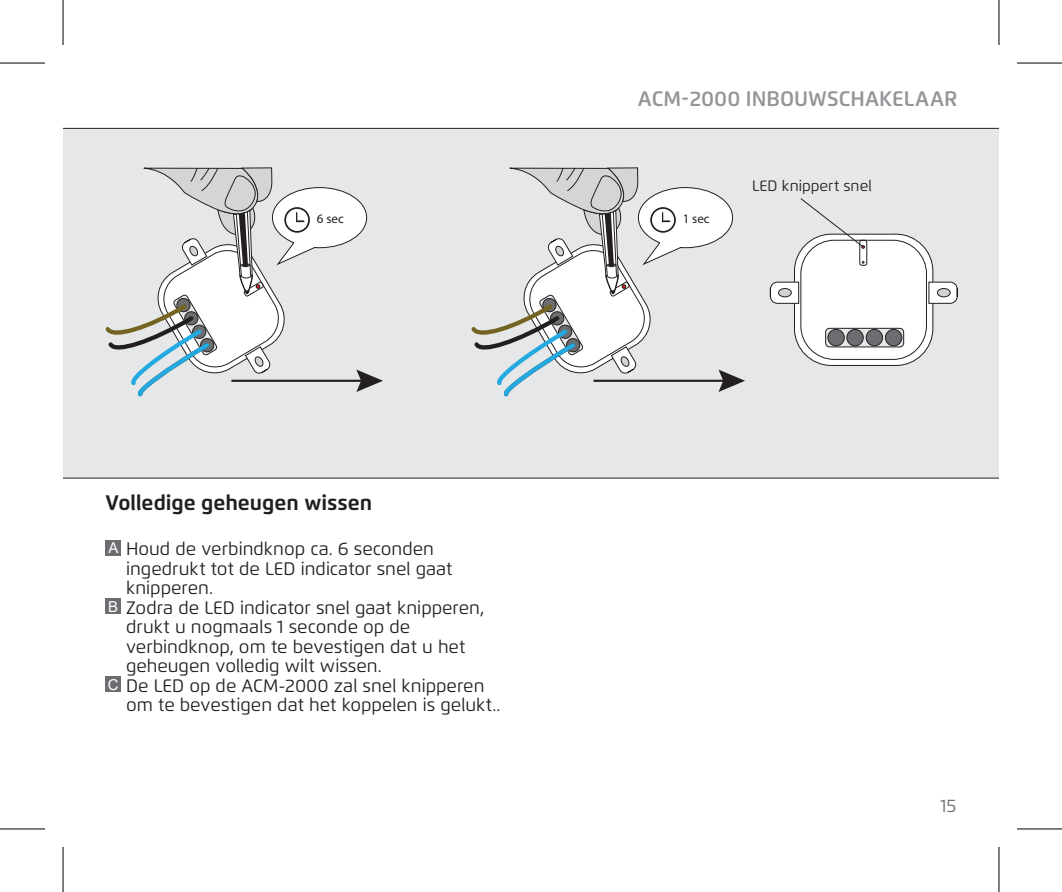
<style>
.page{position:relative;width:1062px;height:892px;background:#fff}
.page>*{position:absolute;margin:0;border:0;box-sizing:border-box;transform-origin:0 0}
.t1{font:600 21px "Flexo";color:#939598}
.Kopje_titel{font:700 21px "Flexo";color:#231f20}
.t2{font:18px/19.5px "Flexo";color:#231f20}
.t3{font:18px "Flexo";color:#6c6d70}
.Kopje_titel-2{font:15px "Flexo";color:#231f20}
.Kopje_titel-3{font:15px "Arial";color:#fff}
.t4{font:12.9px "Myriad Pro";color:#231f20}
</style>
<div class="page">
<div style="left:63px;top:128px;width:935px;height:350px;background:#e6e7e9"></div>
<div style="left:106px;top:540px;width:15px;height:15px;background:#6c6d70"></div>
<div style="left:106px;top:598px;width:15px;height:15px;background:#6c6d70"></div>
<div style="left:106px;top:676px;width:15px;height:15px;background:#6c6d70"></div>
<svg style="left:106px;top:167px;width:277px;height:229px"></svg>
<svg style="left:468px;top:167px;width:277px;height:229px"></svg>
<svg style="left:794px;top:234px;width:138px;height:131px"></svg>
<div style="left:794px;top:234px;width:139px;height:131px;border:1px solid #231f20;border-radius:37px"></div>
<div style="left:800px;top:240px;width:126px;height:119px;background:#fff;border-radius:33px"></div>
<div style="left:800px;top:240px;width:126px;height:119px;border:1px solid #231f20;border-radius:33px"></div>
<svg style="left:928px;top:281px;width:29px;height:23px"></svg>
<svg style="left:769px;top:281px;width:30px;height:23px"></svg>
<div style="left:859px;top:240px;width:8px;height:25px;border:1px solid #231f20;border-radius:2px"></div>
<svg style="left:825px;top:328px;width:78px;height:19px"></svg>
<div style="left:825px;top:328px;width:78px;height:19px;border:1px solid #231f20;border-radius:4px"></div>
<div style="left:827px;top:329px;width:17px;height:17px;background:#6c6d70;border-radius:50%"></div>
<div style="left:827px;top:329px;width:17px;height:17px;border:1px solid #231f20;border-radius:50%"></div>
<div style="left:846px;top:329px;width:17px;height:17px;background:#6c6d70;border-radius:50%"></div>
<div style="left:846px;top:329px;width:17px;height:17px;border:1px solid #231f20;border-radius:50%"></div>
<div style="left:866px;top:329px;width:16px;height:17px;background:#6c6d70;border-radius:50%"></div>
<div style="left:865px;top:329px;width:17px;height:17px;border:1px solid #231f20;border-radius:50%"></div>
<div style="left:885px;top:329px;width:16px;height:17px;background:#6c6d70;border-radius:50%"></div>
<div style="left:885px;top:329px;width:17px;height:17px;border:1px solid #231f20;border-radius:50%"></div>
<div style="left:778px;top:288px;width:13px;height:9px;background:#d1d2d4;border-radius:50%"></div>
<div style="left:778px;top:288px;width:13px;height:9px;border:1px solid #231f20;border-radius:50%"></div>
<div style="left:937px;top:288px;width:13px;height:9px;background:#d1d2d4;border-radius:50%"></div>
<div style="left:937px;top:288px;width:13px;height:9px;border:1px solid #231f20;border-radius:50%"></div>
<svg style="left:800px;top:198px;width:64px;height:50px"></svg>
<svg style="left:0;top:829px;width:45px;height:1px"></svg>
<svg style="left:1017px;top:829px;width:44px;height:1px"></svg>
<hr style="left:0;top:62px;width:45px;height:2px;background:#000">
<hr style="left:1016px;top:62px;width:45px;height:2px;background:#000">
<hr style="left:0;top:828px;width:45px;height:1px;background:#000">
<hr style="left:1016px;top:828px;width:45px;height:1px;background:#000">
<hr style="left:62px;top:0;width:2px;height:45px;background:#000">
<hr style="left:62px;top:846px;width:2px;height:45px;background:#000">
<hr style="left:998px;top:0;width:1px;height:45px;background:#000">
<hr style="left:998px;top:846px;width:1px;height:45px;background:#000">
<p class="t1" style="left:638px;top:85px;width:321px">ACM-2000 INBOUWSCHAKELAAR</p>
<p class="t4" style="left:317px;top:211px;width:28px">6 sec</p>
<p class="t4" style="left:683px;top:211px;width:28px">1 sec</p>
<p class="Kopje_titel-2" style="left:752px;top:177px;width:121px">LED knippert snel</p>
<p class="Kopje_titel" style="left:106px;top:490px;width:268px">Volledige geheugen wissen</p>
<p class="Kopje_titel-3" style="left:109px;top:537px;width:12px">A</p>
<p class="t2" style="left:126px;top:539px;width:328px">Houd de verbindknop ca. 6 seconden ingedrukt tot de LED indicator snel gaat knipperen.</p>
<p class="Kopje_titel-3" style="left:108px;top:596px;width:12px">B</p>
<p class="t2" style="left:126px;top:597px;width:359px">Zodra de LED indicator snel gaat knipperen, drukt u nogmaals 1 seconde op de verbindknop, om te bevestigen dat u het geheugen volledig wilt wissen.</p>
<p class="Kopje_titel-3" style="left:108px;top:674px;width:12px">C</p>
<p class="t2" style="left:126px;top:675px;width:376px">De LED op de ACM-2000 zal snel knipperen om te bevestigen dat het koppelen is gelukt..</p>
<p class="t3" style="left:940px;top:794px;width:18px">15</p>
</div>
